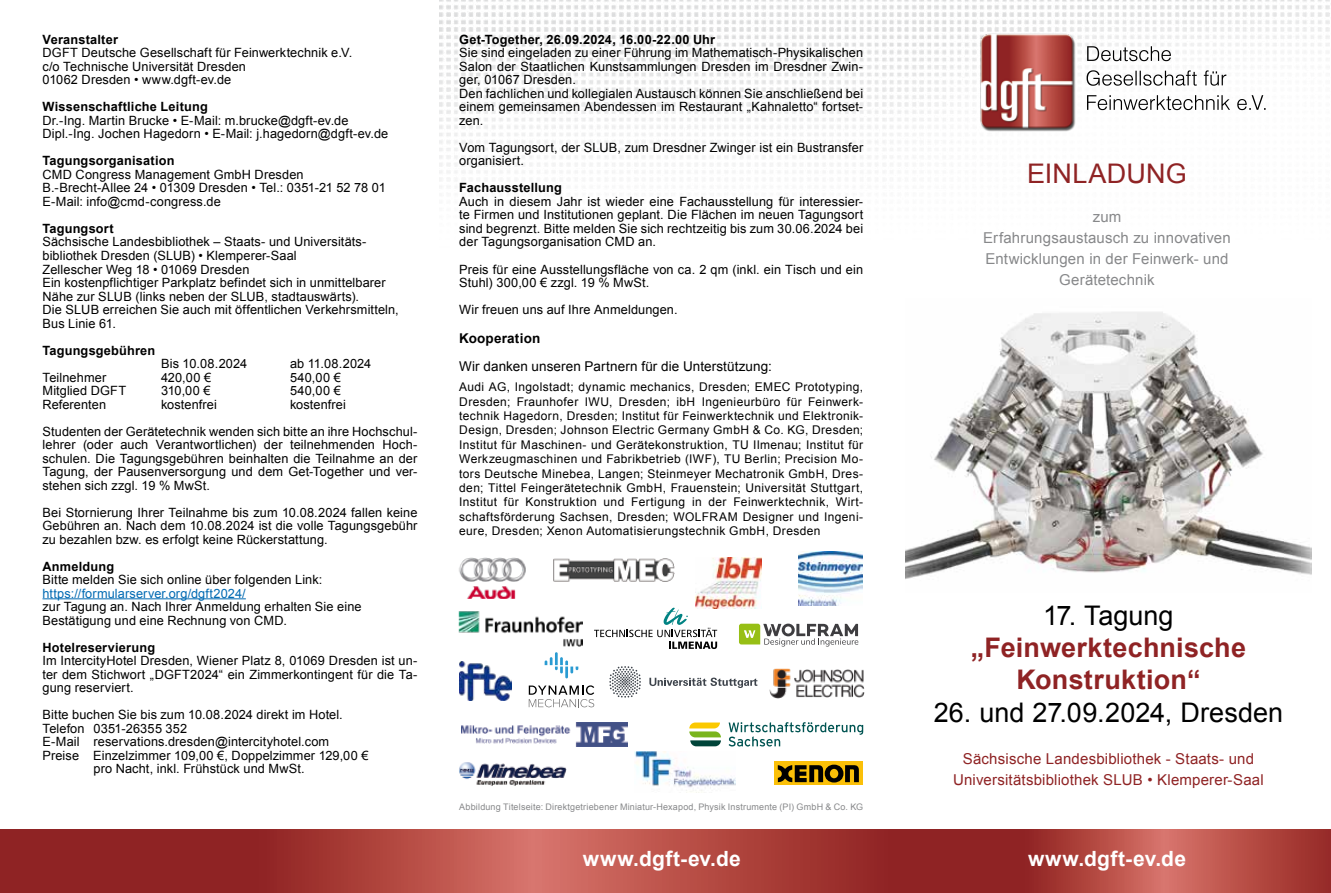
<style>
.page{position:relative;width:1331px;height:893px;background:#fff}
.page>*{position:absolute;margin:0;border:0;box-sizing:border-box;transform-origin:0 0}
.t1{font:27px "Arial";color:#000}
.t2{font:700 27px/32.4px "Arial";letter-spacing:.01em;color:#8f2324;text-align:center}
.t3{font:27px "Arial";letter-spacing:.01em;color:#8f2324}
.t4{font:700 21px "Arial";letter-spacing:.015em;color:#fff}
.t5{font:15px/21px "Arial";letter-spacing:.015em;color:#8f2324;text-align:center}
.t6{font:15px/21px "Arial";letter-spacing:.01em;color:#87888a;text-align:center}
.t7{font:13.5px "Arial";letter-spacing:.005em;color:#000}
.t8{font:700 13.5px "Arial";letter-spacing:.015em;color:#000}
.t9{font:12.75px/13.5px "Arial";letter-spacing:.01em;color:#000}
.t10{font:700 12.75px "Arial";letter-spacing:.015em;color:#000}
.t11{font:12.75px "Arial";letter-spacing:.01em;color:#006ab3}
.t12{font:12px/14.4px "Arial";letter-spacing:.03em;color:#000;text-align:justify}
.t13{font:9px "Arial";letter-spacing:.02em;color:#87888a}
</style>
<div class="page">
<svg style="left:887px;top:829px;width:444px;height:64px;background:#a93f3b"></svg>
<svg style="left:0;top:829px;width:887px;height:64px;background:#a93f3b"></svg>
<img style="left:439px;top:0;width:891px;height:181px">
<img style="left:976px;top:30px;width:103px;height:102px">
<svg style="left:1087px;top:95px;width:178px;height:15px"></svg>
<svg style="left:1086px;top:70px;width:140px;height:16px"></svg>
<svg style="left:1087px;top:46px;width:84px;height:15px"></svg>
<hr style="left:43px;top:598px;width:203px;height:1px;background:#006ab3">
<img style="left:906px;top:312px;width:405px;height:267px">
<img style="left:462px;top:722px;width:166px;height:25px">
<img style="left:634px;top:751px;width:101px;height:42px">
<div style="left:774px;top:761px;width:89px;height:24px;background:#fbc008"></div>
<svg style="left:778px;top:765px;width:81px;height:17px"></svg>
<img style="left:770px;top:668px;width:94px;height:30px">
<img style="left:459px;top:611px;width:124px;height:35px">
<img style="left:459px;top:662px;width:53px;height:38px">
<img style="left:459px;top:557px;width:67px;height:42px">
<img style="left:553px;top:558px;width:122px;height:24px">
<img style="left:459px;top:762px;width:108px;height:24px">
<img style="left:799px;top:552px;width:64px;height:53px">
<svg style="left:594px;top:608px;width:123px;height:41px"></svg>
<svg style="left:739px;top:624px;width:119px;height:22px"></svg>
<img style="left:696px;top:558px;width:66px;height:51px">
<svg style="left:529px;top:685px;width:65px;height:22px"></svg>
<svg style="left:545px;top:652px;width:33px;height:26px"></svg>
<svg style="left:689px;top:722px;width:32px;height:24px"></svg>
<svg style="left:729px;top:722px;width:134px;height:24px"></svg>
<svg style="left:609px;top:666px;width:32px;height:32px"></svg>
<svg style="left:649px;top:678px;width:108px;height:10px"></svg>
<p class="t10" style="left:43px;top:31px;width:77px">Veranstalter</p>
<p class="t9" style="left:43px;top:46px;width:311px">DGFT Deutsche Gesellschaft für Feinwerktechnik e.V. c/o Technische Universität Dresden<br>01062 Dresden • www.dgft-ev.de</p>
<p class="t10" style="left:43px;top:99px;width:167px">Wissenschaftliche Leitung</p>
<p class="t9" style="left:43px;top:114px;width:347px">Dr.-Ing. Martin Brucke • E-Mail: m.brucke@dgft-ev.de<br>Dipl.-Ing. Jochen Hagedorn • E-Mail: j.hagedorn@dgft-ev.de</p>
<p class="t10" style="left:43px;top:153px;width:133px">Tagungsorganisation</p>
<p class="t9" style="left:43px;top:168px;width:345px">CMD Congress Management GmbH Dresden<br>B.-Brecht-Allee 24 • 01309 Dresden • Tel.: 0351-21 52 78 01<br>E-Mail: info@cmd-congress.de</p>
<p class="t10" style="left:43px;top:220px;width:73px">Tagungsort</p>
<p class="t9" style="left:43px;top:235px;width:358px">Sächsische Landesbibliothek – Staats- und Universitäts&shy;bibliothek Dresden (SLUB) • Klemperer-Saal<br>Zellescher Weg 18 • 01069 Dresden<br>Ein kostenpflichtiger Parkplatz befindet sich in unmittelbarer Nähe zur SLUB (links neben der SLUB, stadtauswärts).<br>Die SLUB erreichen Sie auch mit öffentlichen Verkehrsmitteln, Bus Linie 61.</p>
<p class="t10" style="left:43px;top:342px;width:114px">Tagungsgebühren</p>
<p class="t9" style="left:161px;top:357px;width:88px">Bis 10.08.2024</p>
<p class="t9" style="left:290px;top:357px;width:83px">ab 11.08.2024</p>
<p class="t9" style="left:43px;top:370px;width:65px">Teilnehmer</p>
<p class="t9" style="left:161px;top:370px;width:52px">420,00 €</p>
<p class="t9" style="left:290px;top:370px;width:52px">540,00 €</p>
<p class="t9" style="left:43px;top:384px;width:85px">Mitglied DGFT</p>
<p class="t9" style="left:161px;top:384px;width:51px">310,00 €</p>
<p class="t9" style="left:290px;top:384px;width:52px">540,00 €</p>
<p class="t9" style="left:43px;top:397px;width:65px">Referenten</p>
<p class="t9" style="left:161px;top:397px;width:57px">kostenfrei</p>
<p class="t9" style="left:43px;top:391px;width:376px;line-height:27px;text-indent:248px">kostenfrei<br>Studenten der Gerätetechnik wenden sich bitte an ihre Hochschul-</p>
<p class="t9" style="left:43px;top:438px;width:376px;text-align:justify">lehrer (oder auch Verantwortlichen) der teilnehmenden Hoch&shy;schulen. Die Tagungsgebühren beinhalten die Teilnahme an der Tagung, der Pausenversorgung und dem Get-Together und ver&shy;stehen sich zzgl. 19 % MwSt.</p>
<p class="t9" style="left:43px;top:505px;width:376px;text-align:justify">Bei Stornierung Ihrer Teilnahme bis zum 10.08.2024 fallen keine Gebühren an. Nach dem 10.08.2024 ist die volle Tagungsgebühr zu bezahlen bzw. es erfolgt keine Rückerstattung.</p>
<p class="t10" style="left:43px;top:558px;width:73px">Anmeldung</p>
<p class="t9" style="left:43px;top:573px;width:281px">Bitte melden Sie sich online über folgenden Link:</p>
<p class="t11" style="left:43px;top:585px;width:205px">https://formularserver.org/dgft2024/</p>
<p class="t9" style="left:43px;top:600px;width:321px">zur Tagung an. Nach Ihrer Anmeldung erhalten Sie eine<br>Bestätigung und eine Rechnung von CMD.</p>
<p class="t10" style="left:43px;top:639px;width:114px">Hotelreservierung</p>
<p class="t9" style="left:43px;top:654px;width:376px;text-align:justify">Im IntercityHotel Dresden, Wiener Platz 8, 01069 Dresden ist un&shy;ter dem Stichwort „DGFT2024“ ein Zimmerkontingent für die Ta&shy;gung reserviert.</p>
<p class="t9" style="left:43px;top:708px;width:302px">Bitte buchen Sie bis zum 10.08.2024 direkt im Hotel.</p>
<p class="t9" style="left:43px;top:721px;width:146px">Telefon 0351-26355 352</p>
<p class="t9" style="left:43px;top:735px;width:288px">E-Mail reservations.dresden@intercityhotel.com</p>
<p class="t9" style="left:43px;top:748px;width:327px">Preise Einzelzimmer 109,00 €, Doppelzimmer 129,00 €</p>
<p class="t9" style="left:94px;top:762px;width:213px">pro Nacht, inkl. Frühstück und MwSt.</p>
<p class="t10" style="left:459px;top:31px;width:257px">Get-Together, 26.09.2024, 16.00-22.00 Uhr</p>
<p class="t9" style="left:459px;top:46px;width:405px">Sie sind eingeladen zu einer Führung im Mathematisch-Physikalischen Salon der Staatlichen Kunstsammlungen Dresden im Dresdner Zwin&shy;ger, 01067 Dresden.<br>Den fachlichen und kollegialen Austausch können Sie anschließend bei einem gemeinsamen Abendessen im Restaurant „Kahnaletto“ fortset&shy;zen.</p>
<p class="t9" style="left:459px;top:141px;width:405px">Vom Tagungsort, der SLUB, zum Dresdner Zwinger ist ein Bustransfer organisiert.</p>
<p class="t10" style="left:459px;top:180px;width:104px">Fachausstellung</p>
<p class="t9" style="left:459px;top:195px;width:405px;text-align:justify">Auch in diesem Jahr ist wieder eine Fachausstellung für interessier&shy;te Firmen und Institutionen geplant. Die Flächen im neuen Tagungsort sind begrenzt. Bitte melden Sie sich rechtzeitig bis zum 30.06.2024 bei der Tagungsorganisation CMD an.</p>
<p class="t9" style="left:459px;top:262px;width:405px">Preis für eine Ausstellungsfläche von ca. 2 qm (inkl. ein Tisch und ein<br>Stuhl) 300,00 € zzgl. 19 % MwSt.</p>
<p class="t9" style="left:459px;top:303px;width:220px">Wir freuen uns auf Ihre Anmeldungen.</p>
<p class="t8" style="left:459px;top:329px;width:83px">Kooperation</p>
<p class="t7" style="left:459px;top:358px;width:314px">Wir danken unseren Partnern für die Unterstützung:</p>
<p class="t12" style="left:459px;top:380px;width:405px">Audi AG, Ingolstadt; dynamic mechanics, Dresden; EMEC Prototyping, Dresden; Fraunhofer IWU, Dresden; ibH Ingenieurbüro für Feinwerk&shy;technik Hagedorn, Dresden; Institut für Feinwerktechnik und Elektronik-Design, Dresden; Johnson Electric Germany GmbH &amp; Co. KG, Dresden; Institut für Maschinen- und Gerätekonstruktion, TU Ilmenau; Institut für Werkzeugmaschinen und Fabrikbetrieb (IWF), TU Berlin; Precision Mo&shy;tors Deutsche Minebea, Langen; Steinmeyer Mechatronik GmbH, Dres&shy;den; Tittel Feingerätetechnik GmbH, Frauenstein; Universität Stuttgart, Institut für Konstruktion und Fertigung in der Feinwerktechnik, Wirt&shy;schaftsförderung Sachsen, Dresden; WOLFRAM Designer und Ingeni&shy;eure, Dresden; Xenon Automatisierungstechnik GmbH, Dresden</p>
<p class="t13" style="left:459px;top:801px;width:405px">Abbildung Titelseite: Direktgetriebener Miniatur-Hexapod, Physik Instrumente (PI) GmbH &amp; Co. KG</p>
<h2 class="t4" style="left:583px;top:844px;width:160px">www.dgft-ev.de</h2>
<h1 class="t3" style="left:1027px;top:156px;width:161px">EINLADUNG</h1>
<p class="t6" style="left:983px;top:207px;width:249px">zum<br>Erfahrungsaustausch zu innovativen<br>Entwicklungen in der Feinwerk- und<br>Gerätetechnik</p>
<h1 class="t1" style="left:1043px;top:597px;width:132px">17. Tagung</h1>
<h1 class="t2" style="left:971px;top:632px;width:277px">„Feinwerktechnische<br>Konstruktion“</h1>
<h1 class="t1" style="left:934px;top:695px;width:351px">26. und 27.09.2024, Dresden</h1>
<p class="t5" style="left:953px;top:748px;width:312px">Sächsische Landesbibliothek - Staats- und<br>Universitätsbibliothek SLUB • Klemperer-Saal</p>
<h2 class="t4" style="left:1028px;top:844px;width:160px">www.dgft-ev.de</h2>
</div>
